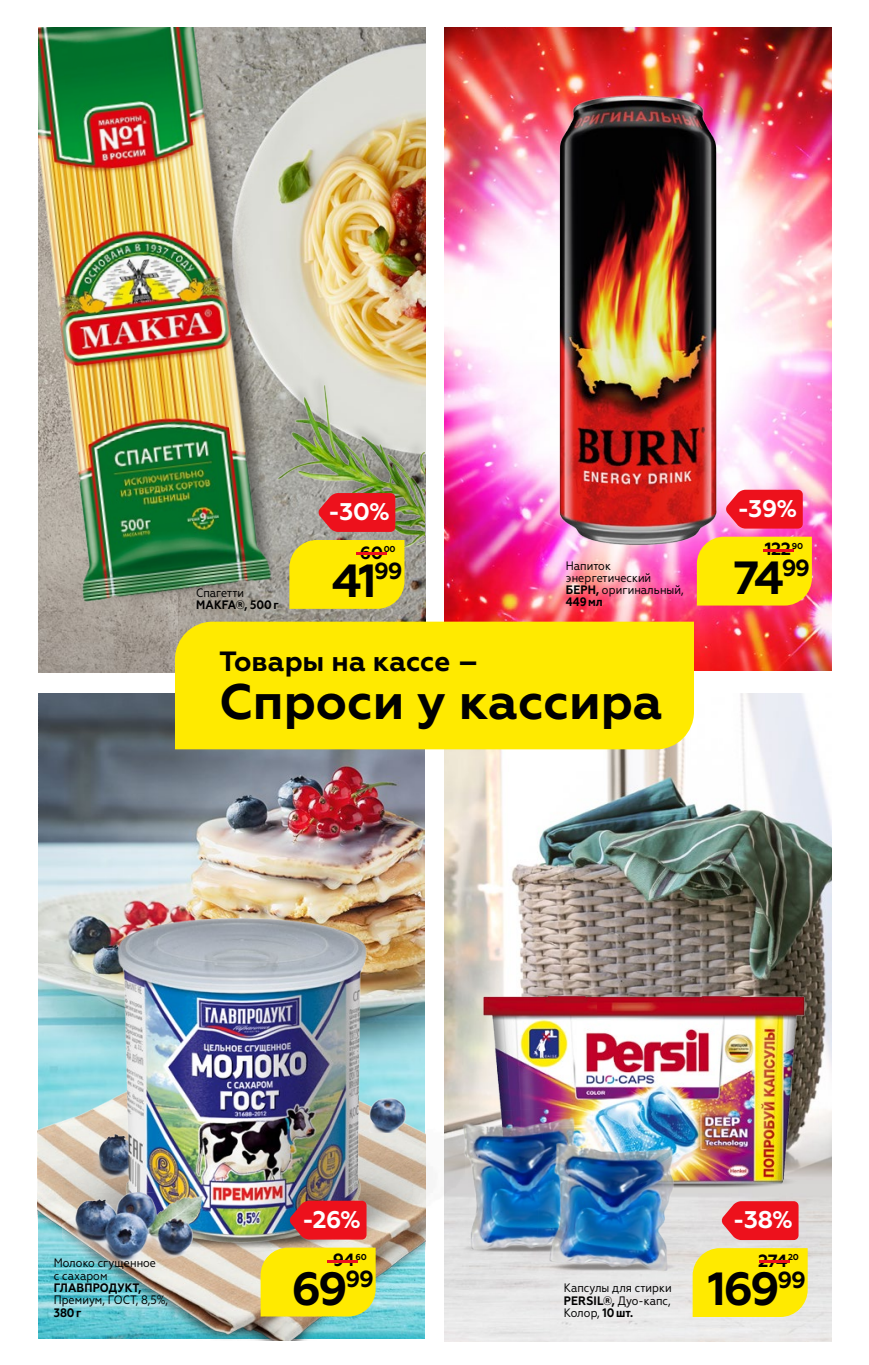
<style>
.page{position:relative;width:869px;height:1365px;background:#fff}
.page>*{position:absolute;margin:0;border:0;box-sizing:border-box;transform-origin:0 0}
.t1{font:700 49.88px "Geometria";color:#000}
.t2{font:700 46.38px "Geometria";letter-spacing:-.065em;color:#000}
.t3{font:700 27.82px "Geometria";color:#000}
.t4{font:700 24.15px "Geometria";color:#fff}
.t5{font:700 17.68px "Geometria";letter-spacing:-.03em;color:#000}
.t6{font:700 17.68px "Geometria";color:#ed111c;scale:5.5 1}
.t7{font:12.25px/12.2px "Geometria Narrow";color:#000}
.t8{font:700 12.25px/12.2px "Geometria Narrow";letter-spacing:.005em;color:#000}
.t9{font:700 8.58px "Geometria";letter-spacing:-.03em;color:#000}
.s1{font-weight:400}
.s2{font-weight:700}
</style>
<div class="page">
<img style="left:38px;top:693px;width:386px;height:323px">
<img style="left:302px;top:27px;width:123px;height:594px">
<img style="left:444px;top:693px;width:387px;height:435px">
<img style="left:444px;top:27px;width:387px;height:644px">
<img style="left:444px;top:1128px;width:387px;height:212px">
<img style="left:692px;top:1183px;width:106px;height:14px">
<img style="left:38px;top:27px;width:264px;height:645px">
<div style="left:264px;top:369px;width:163px;height:185px;background:#000;opacity:.36"></div>
<img style="left:351px;top:379px;width:73px;height:184px">
<img style="left:38px;top:587px;width:279px;height:40px">
<img style="left:282px;top:32px;width:69px;height:555px">
<img style="left:38px;top:27px;width:244px;height:589px">
<div style="left:175px;top:621px;width:518px;height:128px;background:#ffea00"></div>
<svg style="left:692px;top:1247px;width:115px;height:69px;background:#fde90c"></svg>
<svg style="left:721px;top:1200px;width:77px;height:39px;background:#eb2a33"></svg>
<div style="left:696px;top:536px;width:115px;height:69px;background:#ffea00"></div>
<svg style="left:725px;top:489px;width:77px;height:39px;background:#ee2634"></svg>
<div style="left:289px;top:540px;width:115px;height:68px;background:#ffea00"></div>
<svg style="left:318px;top:493px;width:77px;height:39px;background:#e51f28"></svg>
<img style="left:546px;top:89px;width:178px;height:461px">
<img style="left:477px;top:983px;width:330px;height:200px">
<img style="left:464px;top:1104px;width:138px;height:166px">
<img style="left:534px;top:1131px;width:158px;height:157px">
<img style="left:37px;top:1016px;width:388px;height:323px">
<img style="left:38px;top:1034px;width:426px;height:237px">
<img style="left:64px;top:898px;width:356px;height:356px">
<img style="left:62px;top:1191px;width:150px;height:75px">
<img style="left:368px;top:1097px;width:37px;height:35px">
<div style="left:260px;top:1247px;width:115px;height:69px;background:#ffea00"></div>
<svg style="left:289px;top:1200px;width:77px;height:39px;background:#db1b26"></svg>
<p class="t4" style="left:328px;top:497px;width:63px">-30%</p>
<p class="t4" style="left:737px;top:494px;width:62px">-39%</p>
<p class="t8" style="left:196px;top:586px;width:84px"><span class="s1">Спагетти<br></span>МAKFA®, 500 г</p>
<p class="t9" style="left:383px;top:544px;width:13px">00</p>
<p class="t5" style="left:360px;top:542px;width:25px">60</p>
<p class="t6" style="left:347px;top:542px;width:10px">-</p>
<p class="t2" style="left:331px;top:553px;width:72px">41<sup>99</sup></p>
<p class="t7" style="left:565px;top:559px;width:119px">Напиток энергетический<br><span class="s2">БЕРН,</span> оригинальный,<br><span class="s2">449 мл</span></p>
<p class="t9" style="left:791px;top:540px;width:13px">90</p>
<p class="t5" style="left:764px;top:538px;width:28px">122</p>
<p class="t6" style="left:754px;top:538px;width:10px">-</p>
<p class="t2" style="left:733px;top:550px;width:78px">74<sup>99</sup></p>
<p class="t3" style="left:219px;top:644px;width:261px">Товары на кассе –</p>
<p class="t1" style="left:219px;top:672px;width:445px">Cпроси у кассира</p>
<p class="t7" style="left:54px;top:1256px;width:116px">Молоко сгущенное<br>с сахаром<br><span class="s2">ГЛАВПРОДУКТ,<br></span>Премиум, ГОСТ, 8,5%,<br><span class="s2">380 г</span></p>
<p class="t4" style="left:302px;top:1204px;width:60px">-26%</p>
<p class="t9" style="left:355px;top:1251px;width:13px">60</p>
<p class="t5" style="left:332px;top:1249px;width:24px">94</p>
<p class="t6" style="left:318px;top:1249px;width:10px">-</p>
<p class="t2" style="left:291px;top:1260px;width:84px">69<sup>99</sup></p>
<p class="t7" style="left:563px;top:1281px;width:109px;text-align:justify">Капсулы для стирки <span class="s2">PERSIL®,</span> Дуо-капс, Колор, <span class="s2">10 шт.</span></p>
<p class="t4" style="left:732px;top:1205px;width:62px">-38%</p>
<p class="t9" style="left:787px;top:1251px;width:12px">20</p>
<p class="t5" style="left:757px;top:1249px;width:31px">274</p>
<p class="t6" style="left:749px;top:1249px;width:10px">-</p>
<p class="t2" style="left:707px;top:1261px;width:99px">169<sup>99</sup></p>
</div>
